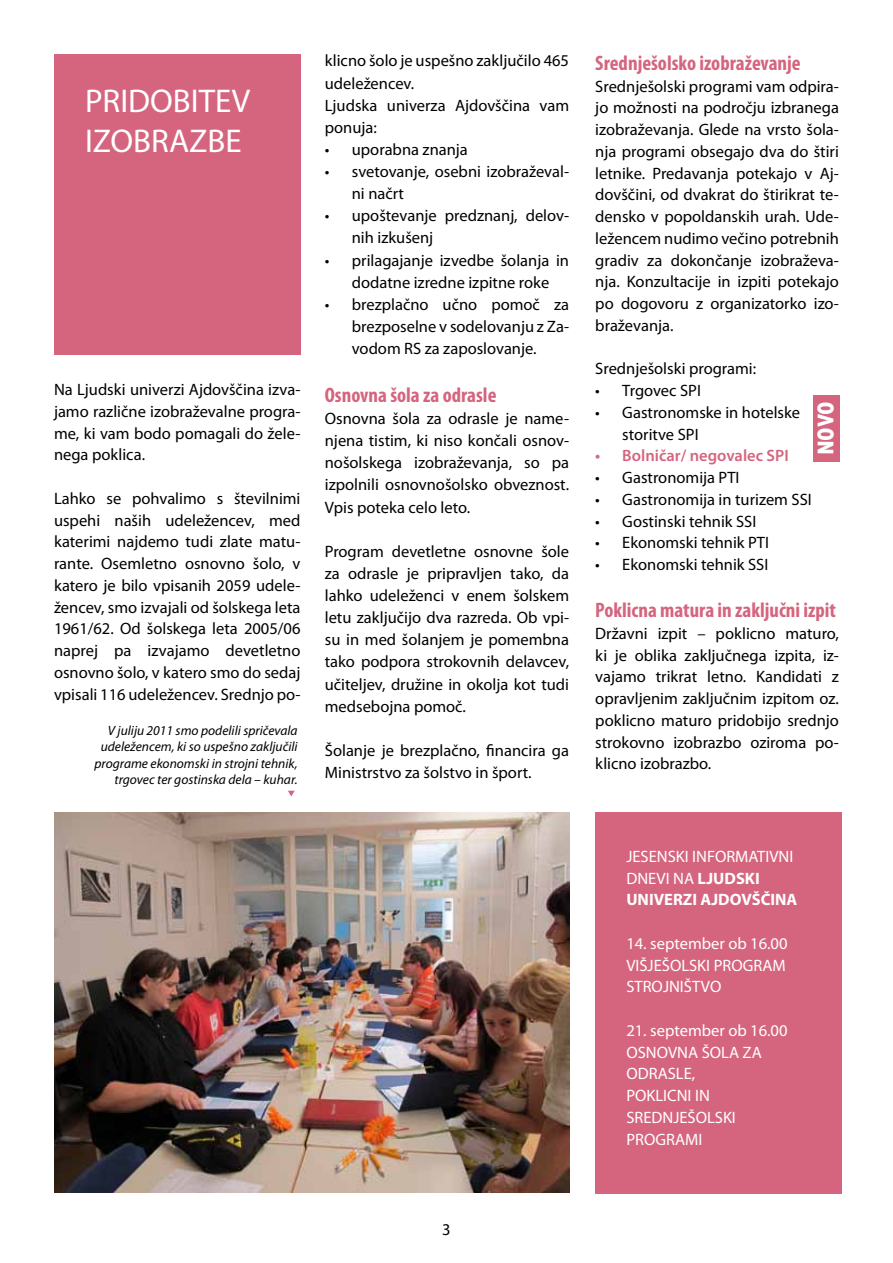
<style>
.page{position:relative;width:893px;height:1263px;background:#fff}
.page>*{position:absolute;margin:0;border:0;box-sizing:border-box;transform-origin:0 0}
.t1{font:33px/39.6px "Myriad Pro";color:#fff}
.t2{font:800 condensed 23.85px "Tw Cen";color:#fff}
.t3{font:700 condensed 21px "Myriad Pro";color:#d5657e}
.t4{font:16.5px/21.8px "Myriad Pro";color:#000;text-align:justify}
.t5{font:16.5px/21.8px "Myriad Pro";color:#fff}
.t6{font:600 16.5px "Myriad Pro";color:#d5657e}
.t7{font:italic 13.5px/16.2px "Myriad Pro";color:#000;text-align:right}
.s1{font-weight:700}
</style>
<div class="page">
<div style="left:54px;top:54px;width:246px;height:300px;background:#d5657e"></div>
<div style="left:595px;top:812px;width:247px;height:382px;background:#d5657e"></div>
<svg style="left:288px;top:791px;width:7px;height:5px"></svg>
<div style="left:813px;top:395px;width:26px;height:66px;background:#d5657e"></div>
<img style="left:54px;top:812px;width:515px;height:381px">
<h1 class="t1" style="left:85px;top:81px;width:167px">PRIDOBITEV<br>IZOBRAZBE</h1>
<p class="t4" style="left:54px;top:378px;width:248px">Na Ljudski univerzi Ajdovščina izva&shy;jamo različne izobraževalne progra&shy;me, ki vam bodo pomagali do žele&shy;nega poklica.</p>
<p class="t4" style="left:54px;top:487px;width:248px">Lahko se pohvalimo s številnimi uspehi naših udeležencev, med katerimi najdemo tudi zlate matu&shy;rante. Osemletno osnovno šolo, v katero je bilo vpisanih 2059 udele&shy;žencev, smo izvajali od šolskega leta 1961/62. Od šolskega leta 2005/06 naprej pa izvajamo devetletno osnovno šolo, v katero smo do sedaj vpisali 116 udeležencev. Srednjo po-</p>
<p class="t7" style="left:94px;top:722px;width:205px">V juliju 2011 smo podelili spričevala udeležencem, ki so uspešno zaključili programe ekonomski in strojni tehnik, trgovec ter gostinska dela – kuhar.</p>
<p class="t4" style="left:325px;top:49px;width:246px;line-height:22.2px;text-align:left">klicno šolo je uspešno zaključilo 465 udeležencev.<br>Ljudska univerza Ajdovščina vam ponuja:</p>
<p class="t4" style="left:325px;top:138px;width:145px">• uporabna znanja</p>
<p class="t4" style="left:352px;top:160px;width:219px;line-height:22.2px;text-indent:-27px">• svetovanje, osebni izobraževal&shy;ni načrt</p>
<p class="t4" style="left:352px;top:204px;width:219px;line-height:22.2px;text-indent:-27px">• upoštevanje predznanj, delov&shy;nih izkušenj</p>
<p class="t4" style="left:325px;top:249px;width:246px;line-height:22.2px;text-align:center">• prilagajanje izvedbe šolanja in dodatne izredne izpitne roke</p>
<p class="t4" style="left:352px;top:293px;width:219px;line-height:22.2px;text-indent:-27px">• brezplačno učno pomoč za brezposelne v sodelovanju z Za&shy;vodom RS za zaposlovanje.</p>
<p class="t3" style="left:325px;top:382px;width:173px">Osnovna šola za odrasle</p>
<p class="t4" style="left:325px;top:407px;width:246px;line-height:22.2px">Osnovna šola za odrasle je name&shy;njena tistim, ki niso končali osnov&shy;nošolskega izobraževanja, so pa izpolnili osnovnošolsko obveznost.<br>Vpis poteka celo leto.</p>
<p class="t4" style="left:325px;top:540px;width:246px;line-height:22.2px">Program devetletne osnovne šole za odrasle je pripravljen tako, da lahko udeleženci v enem šolskem letu zaključijo dva razreda. Ob vpi&shy;su in med šolanjem je pomembna tako podpora strokovnih delavcev, učiteljev, družine in okolja kot tudi medsebojna pomoč.</p>
<p class="t4" style="left:325px;top:739px;width:246px;line-height:22.2px">Šolanje je brezplačno, financira ga<br>Ministrstvo za šolstvo in šport.</p>
<p class="t3" style="left:595px;top:50px;width:207px">Srednješolsko izobraževanje</p>
<p class="t4" style="left:595px;top:75px;width:245px">Srednješolski programi vam odpira&shy;jo možnosti na področju izbranega izobraževanja. Glede na vrsto šola&shy;nja programi obsegajo dva do štiri letnike. Predavanja potekajo v Aj&shy;dovščini, od dvakrat do štirikrat te&shy;densko v popoldanskih urah. Ude&shy;ležencem nudimo večino potrebnih gradiv za dokončanje izobraževa&shy;nja. Konzultacije in izpiti potekajo po dogovoru z organizatorko izo&shy;braževanja.</p>
<p class="t4" style="left:595px;top:358px;width:162px">Srednješolski programi:</p>
<p class="t4" style="left:595px;top:379px;width:107px">• Trgovec SPI</p>
<p class="t4" style="left:622px;top:401px;width:179px;text-indent:-27px">• Gastronomske in hotelske storitve SPI</p>
<p class="t6" style="left:595px;top:445px;width:195px">• Bolničar/ negovalec SPI</p>
<p class="t4" style="left:595px;top:466px;width:146px">• Gastronomija PTI</p>
<p class="t4" style="left:595px;top:488px;width:218px">• Gastronomija in turizem SSI</p>
<p class="t4" style="left:595px;top:510px;width:162px">• Gostinski tehnik SSI</p>
<p class="t4" style="left:595px;top:532px;width:175px">• Ekonomski tehnik PTI</p>
<p class="t4" style="left:595px;top:553px;width:175px">• Ekonomski tehnik SSI</p>
<p class="t3" style="left:595px;top:597px;width:242px">Poklicna matura in zaključni izpit</p>
<p class="t4" style="left:595px;top:622px;width:245px">Državni izpit – poklicno maturo, ki je oblika zaključnega izpita, iz&shy;vajamo trikrat letno. Kandidati z opravljenim zaključnim izpitom oz. poklicno maturo pridobijo srednjo strokovno izobrazbo oziroma po&shy;klicno izobrazbo.</p>
<h2 class="t2" style="left:812px;top:455px;width:56px;rotate:-90deg">NOVO</h2>
<p class="t5" style="left:626px;top:845px;width:173px">JESENSKI INFORMATIVNI<br>DNEVI NA <span class="s1">LJUDSKI<br>UNIVERZI AJDOVŠČINA</span></p>
<p class="t5" style="left:626px;top:932px;width:163px;text-align:justify">14. september ob 16.00<br>VIŠJEŠOLSKI PROGRAM STROJNIŠTVO</p>
<p class="t5" style="left:626px;top:1019px;width:163px">21. september ob 16.00<br>OSNOVNA ŠOLA ZA<br>ODRASLE,<br>POKLICNI IN<br>SREDNJEŠOLSKI<br>PROGRAMI</p>
<p class="t4" style="left:442px;top:1218px;width:10px">3</p>
</div>
